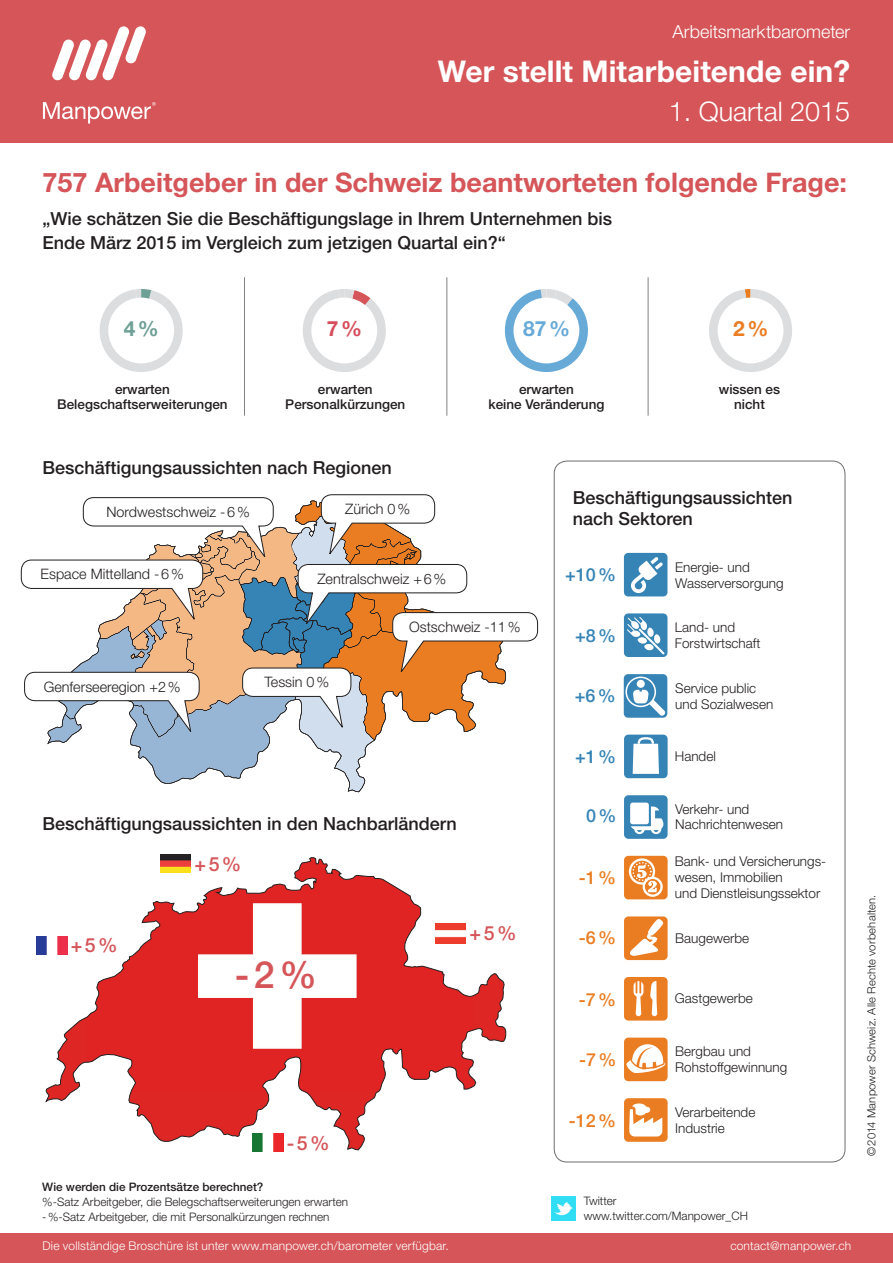
<style>
.page{position:relative;width:893px;height:1263px;background:#fff}
.page>*{position:absolute;margin:0;border:0;box-sizing:border-box;transform-origin:0 0}
.GS_8_Pt{font:500 37.5px "Helvetica Neue LT Std";color:#d55559}
.t1{font:700 30px "Helvetica Neue";letter-spacing:.005em;color:#fff}
.GS_8_Pt-2{font:700 27px "Helvetica Neue";color:#d55559}
.t2{font:300 27px "Helvetica Neue LT Std";color:#fff}
.t3{font:700 21px "Helvetica Neue";color:#67aad7}
.t4{font:700 21px "Helvetica Neue";color:#ea7d22}
.t5{font:700 21px "Helvetica Neue";color:#6ea095}
.t6{font:700 21px "Helvetica Neue";color:#d64e5b}
.GS_8_Pt-3{font:500 19.5px "Helvetica Neue LT Std";color:#d55559}
.GS_8_Pt-4{font:500 18px/21.6px "Helvetica Neue LT Std";color:#231f20}
.t7{font:300 18px "Helvetica Neue LT Std";color:#fff}
.t8{font:500 18px "Helvetica Neue LT Std";color:#ea7d22}
.t9{font:500 18px "Helvetica Neue LT Std";color:#3684b6}
.t10{font:300 14.4px "Helvetica Neue LT Std";color:#231f20}
.Sektoren{font:300 13.5px/15.8px "Helvetica Neue LT Std";color:#231f20}
.GS_8_Pt-5{font:500 13.5px/15px "Helvetica Neue LT Std";color:#231f20;text-align:center}
.Tabelle{font:300 12px "Helvetica Neue LT Std";letter-spacing:.015em;color:#fff}
.t11{font:300 11.7px/15px "Helvetica Neue LT Std";color:#231f20}
.t12{font:300 11.25px "Helvetica Neue LT Std";letter-spacing:.015em;color:#231f20}
.s1{font-weight:500}
</style>
<div class="page">
<svg style="left:504px;top:289px;width:84px;height:83px"></svg>
<div style="left:513px;top:298px;width:66px;height:65px;background:#fff;border-radius:50%"></div>
<svg style="left:709px;top:289px;width:83px;height:83px"></svg>
<div style="left:718px;top:298px;width:65px;height:65px;background:#fff;border-radius:50%"></div>
<div style="left:0;top:0;width:893px;height:142px;background:#d55559"></div>
<div style="left:0;top:1233px;width:893px;height:30px;background:#d55559"></div>
<svg style="left:52px;top:26px;width:94px;height:55px"></svg>
<svg style="left:43px;top:102px;width:113px;height:22px"></svg>
<img style="left:37px;top:936px;width:8px;height:18px">
<svg style="left:45px;top:857px;width:461px;height:293px"></svg>
<img style="left:160px;top:854px;width:31px;height:18px">
<img style="left:436px;top:923px;width:30px;height:21px">
<img style="left:253px;top:1134px;width:30px;height:18px">
<hr style="left:244px;top:277px;width:1px;height:139px;background:#808285">
<hr style="left:446px;top:277px;width:1px;height:139px;background:#808285">
<hr style="left:648px;top:277px;width:1px;height:139px;background:#808285">
<svg style="left:99px;top:289px;width:84px;height:83px"></svg>
<div style="left:108px;top:298px;width:66px;height:65px;background:#fff;border-radius:50%"></div>
<svg style="left:303px;top:289px;width:83px;height:83px"></svg>
<div style="left:311px;top:298px;width:66px;height:65px;background:#fff;border-radius:50%"></div>
<svg style="left:21px;top:494px;width:517px;height:297px"></svg>
<div style="left:624px;top:735px;width:44px;height:43px;background:#3684b6;border-radius:4px"></div>
<svg style="left:633px;top:737px;width:26px;height:37px"></svg>
<div style="left:624px;top:916px;width:44px;height:44px;background:#ea7d22;border-radius:4px"></div>
<svg style="left:627px;top:916px;width:37px;height:40px"></svg>
<div style="left:624px;top:856px;width:44px;height:43px;background:#ea7d22;border-radius:4px"></div>
<svg style="left:630px;top:859px;width:24px;height:24px"></svg>
<div style="left:629px;top:858px;width:26px;height:27px;border:2px solid #fff;border-radius:50%"></div>
<div style="left:632px;top:862px;width:19px;height:19px;border:2px dashed #fff;border-radius:50%"></div>
<svg style="left:644px;top:878px;width:18px;height:18px"></svg>
<div style="left:643px;top:877px;width:20px;height:20px;border:2px solid #fff;border-radius:50%"></div>
<svg style="left:637px;top:865px;width:19px;height:27px"></svg>
<div style="left:624px;top:613px;width:43px;height:44px;background:#3684b6;border-radius:4px"></div>
<svg style="left:627px;top:617px;width:37px;height:37px"></svg>
<div style="left:624px;top:674px;width:43px;height:44px;background:#3684b6;border-radius:4px"></div>
<div style="left:637px;top:680px;width:8px;height:8px;background:#fff;border-radius:50%"></div>
<div style="left:625px;top:676px;width:31px;height:31px;border:2px solid #fff;border-radius:50%"></div>
<svg style="left:633px;top:690px;width:32px;height:26px"></svg>
<div style="left:624px;top:1037px;width:44px;height:44px;background:#ea7d22;border-radius:4px"></div>
<svg style="left:626px;top:1037px;width:40px;height:36px"></svg>
<div style="left:624px;top:977px;width:44px;height:43px;background:#ea7d22;border-radius:4px"></div>
<svg style="left:634px;top:981px;width:9px;height:35px"></svg>
<svg style="left:650px;top:981px;width:7px;height:35px"></svg>
<div style="left:624px;top:1098px;width:44px;height:44px;background:#ea7d22;border-radius:4px"></div>
<svg style="left:629px;top:1103px;width:33px;height:33px"></svg>
<div style="left:624px;top:553px;width:43px;height:43px;background:#3684b6;border-radius:4px"></div>
<svg style="left:631px;top:557px;width:32px;height:36px"></svg>
<div style="left:624px;top:795px;width:44px;height:44px;background:#3684b6;border-radius:4px"></div>
<svg style="left:631px;top:806px;width:32px;height:28px"></svg>
<div style="left:630px;top:802px;width:19px;height:22px;background:#fff;border-radius:3px"></div>
<img style="left:552px;top:1197px;width:23px;height:23px">
<p class="t7" style="left:672px;top:21px;width:179px">Arbeitsmarktbarometer</p>
<p class="t1" style="left:438px;top:52px;width:414px">Wer stellt Mitarbeitende ein?</p>
<p class="t2" style="left:669px;top:95px;width:183px">1. Quartal 2015</p>
<p class="GS_8_Pt-2" style="left:43px;top:166px;width:806px">757 Arbeitgeber in der Schweiz beantworteten folgende Frage:</p>
<p class="GS_8_Pt-4" style="left:43px;top:206px;width:571px;line-height:24px">„Wie schätzen Sie die Beschäftigungslage in Ihrem Unternehmen bis<br>Ende März 2015 im Vergleich zum jetzigen Quartal ein?“</p>
<p class="t5" style="left:124px;top:316px;width:37px">4%</p>
<p class="t6" style="left:327px;top:316px;width:37px">7%</p>
<p class="t3" style="left:523px;top:316px;width:48px">87%</p>
<p class="t4" style="left:733px;top:316px;width:37px">2%</p>
<p class="GS_8_Pt-5" style="left:57px;top:382px;width:172px">erwarten<br>Belegschaftserweiterungen</p>
<p class="GS_8_Pt-5" style="left:285px;top:382px;width:122px">erwarten<br>Personalkürzungen</p>
<p class="GS_8_Pt-5" style="left:488px;top:382px;width:118px">erwarten<br>keine Veränderung</p>
<p class="GS_8_Pt-5" style="left:719px;top:382px;width:63px">wissen es nicht</p>
<p class="GS_8_Pt-4" style="left:42px;top:456px;width:351px">Beschäftigungsaussichten nach Regionen</p>
<p class="t10" style="left:107px;top:503px;width:145px">Nordwestschweiz -6%</p>
<p class="t10" style="left:41px;top:565px;width:145px">Espace Mittelland -6%</p>
<p class="t10" style="left:345px;top:500px;width:67px">Zürich 0%</p>
<p class="t10" style="left:317px;top:570px;width:131px">Zentralschweiz +6%</p>
<p class="t10" style="left:409px;top:618px;width:113px">Ostschweiz -11%</p>
<p class="t10" style="left:44px;top:678px;width:138px">Genferseeregion +2%</p>
<p class="t10" style="left:264px;top:673px;width:66px">Tessin 0%</p>
<p class="GS_8_Pt-4" style="left:573px;top:486px;width:221px">Beschäftigungsaussichten nach Sektoren</p>
<p class="t9" style="left:565px;top:563px;width:53px">+10%</p>
<p class="t9" style="left:575px;top:625px;width:43px">+8%</p>
<p class="t9" style="left:575px;top:685px;width:43px">+6%</p>
<p class="t9" style="left:575px;top:745px;width:43px">+1%</p>
<p class="Sektoren" style="left:675px;top:559px;width:110px">Energie- und<br>Wasserversorgung</p>
<p class="Sektoren" style="left:675px;top:619px;width:87px">Land- und<br>Forstwirtschaft</p>
<p class="Sektoren" style="left:675px;top:680px;width:83px">Service public</p>
<p class="Sektoren" style="left:675px;top:696px;width:100px">und Sozialwesen</p>
<p class="Sektoren" style="left:675px;top:748px;width:43px">Handel</p>
<p class="Sektoren" style="left:675px;top:801px;width:76px">Verkehr- und</p>
<p class="t9" style="left:586px;top:805px;width:32px">0%</p>
<p class="GS_8_Pt-4" style="left:43px;top:813px;width:416px">Beschäftigungsaussichten in den Nachbarländern</p>
<p class="Sektoren" style="left:675px;top:816px;width:109px">Nachrichtenwesen</p>
<p class="GS_8_Pt-3" style="left:71px;top:934px;width:48px">+5%</p>
<p class="GS_8_Pt-3" style="left:195px;top:852px;width:48px">+5%</p>
<p class="GS_8_Pt" style="left:235px;top:953px;width:84px">-2%</p>
<p class="GS_8_Pt-3" style="left:287px;top:1131px;width:44px">-5%</p>
<p class="t11" style="left:42px;top:1178px;width:307px"><span class="s1">Wie werden die Prozentsätze berechnet?<br></span>%-Satz Arbeitgeber, die Belegschaftserweiterungen erwarten</p>
<p class="t11" style="left:42px;top:1208px;width:289px">-%-Satz Arbeitgeber, die mit Personalkürzungen rechnen</p>
<p class="GS_8_Pt-3" style="left:470px;top:922px;width:48px">+5%</p>
<p class="t8" style="left:579px;top:866px;width:39px">-1%</p>
<p class="t8" style="left:579px;top:927px;width:39px">-6%</p>
<p class="t8" style="left:579px;top:988px;width:39px">-7%</p>
<p class="t8" style="left:579px;top:1048px;width:39px">-7%</p>
<p class="t8" style="left:569px;top:1109px;width:49px">-12%</p>
<p class="Sektoren" style="left:675px;top:853px;width:153px">Bank- und Versicherungs&shy;wesen, Immobilien<br>und Dienstleisungssektor</p>
<p class="Sektoren" style="left:675px;top:930px;width:75px">Baugewerbe</p>
<p class="Sektoren" style="left:675px;top:990px;width:80px">Gastgewerbe</p>
<p class="Sektoren" style="left:675px;top:1043px;width:114px">Bergbau und<br>Rohstoffgewinnung</p>
<p class="Sektoren" style="left:675px;top:1104px;width:82px">Verarbeitende<br>Industrie</p>
<p class="t11" style="left:584px;top:1193px;width:34px">Twitter</p>
<p class="t11" style="left:584px;top:1208px;width:166px">www.twitter.com/Manpower_CH</p>
<p class="Tabelle" style="left:43px;top:1239px;width:408px">Die vollständige Broschüre ist unter www.manpower.ch/barometer verfügbar.</p>
<p class="Tabelle" style="left:730px;top:1239px;width:122px">contact@manpower.ch</p>
<p class="t12" style="left:865px;top:1156px;width:263px;rotate:-90deg">©2014 Manpower Schweiz. Alle Rechte vorbehalten.</p>
</div>
